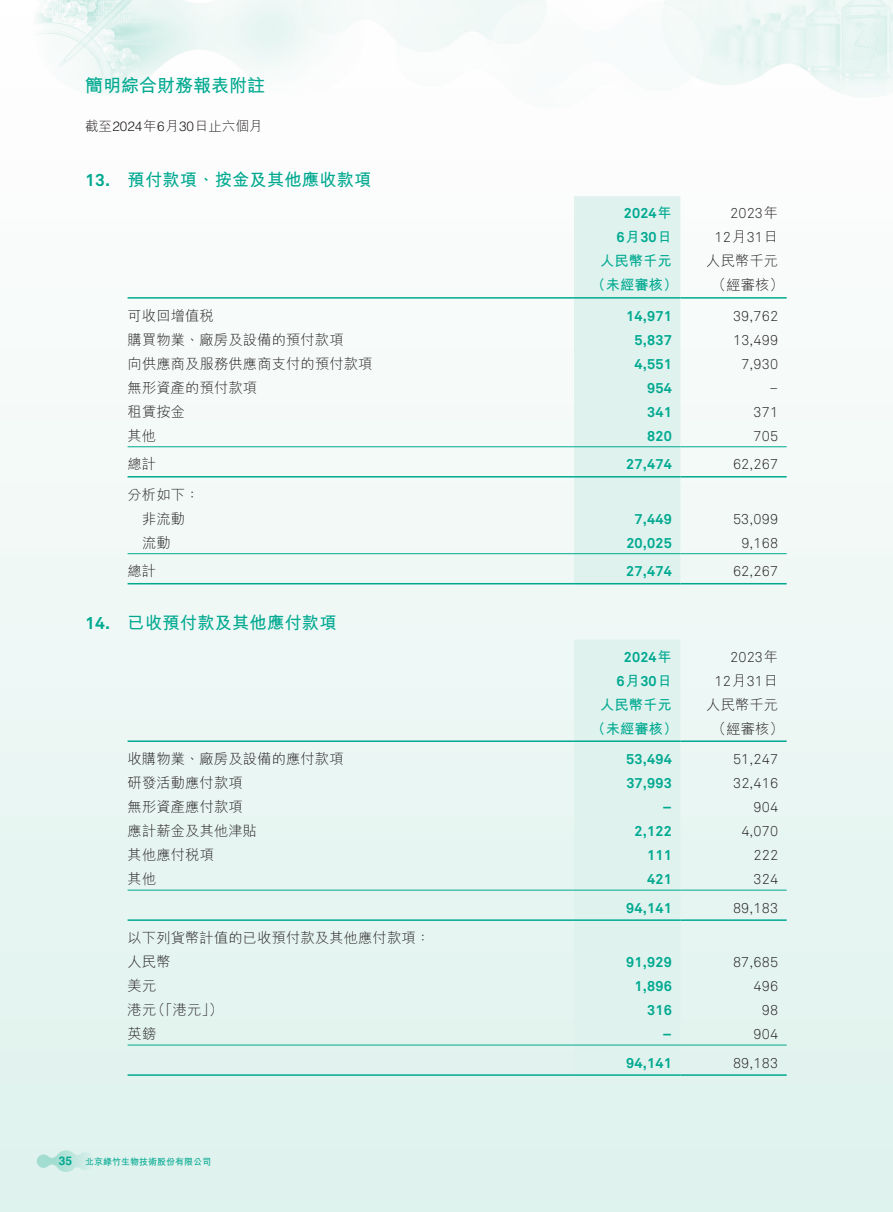
<style>
.page{position:relative;width:893px;height:1212px;background:#fff}
.page>*{position:absolute;margin:0;border:0;box-sizing:border-box;transform-origin:0 0}
.t1{font:700 18px "M Hei HK";color:#00a990}
.t2{font:700 17.25px "M Hei HK";letter-spacing:.01em;color:#00a990}
.t3{font:700 17.25px "Akkurat Pro";color:#00a990}
.t4{font:300 14.25px/30.5px "M Hei HK";letter-spacing:.01em;color:#231f20}
.t5{font:14.25px/24px "Akkurat Light Pro";letter-spacing:.01em;color:#231f20;text-align:right}
.t6{font:700 14.25px/24px "Akkurat Pro";letter-spacing:.01em;color:#00a990;text-align:center}
.t7{font:700 14.25px "M Hei HK";letter-spacing:.01em;color:#00a990}
.t8{font:300 13.5px "M Hei HK";color:#231f20}
.t9{font:700 12px "Helvetica LT Std";color:#00a990}
.t10{font:700 9px "M Hei HK";color:#00a990}
.s1{font-family:"Helvetica LT Std"}
.s2{font-family:"M Hei HK"}
.s3{font-family:"M Hei HK";font-weight:300}
</style>
<div class="page">
<svg style="left:37px;top:1150px;width:58px;height:22px"></svg>
<div style="left:574px;top:196px;width:106px;height:387px;background:#dff2ee"></div>
<hr style="left:128px;top:297px;width:446px;height:2px;background:#00a990">
<hr style="left:574px;top:297px;width:106px;height:2px;background:#00a990">
<hr style="left:680px;top:297px;width:107px;height:2px;background:#00a990">
<hr style="left:128px;top:446px;width:446px;height:1px;background:#00a990">
<hr style="left:574px;top:446px;width:106px;height:1px;background:#00a990">
<hr style="left:680px;top:446px;width:107px;height:1px;background:#00a990">
<hr style="left:128px;top:476px;width:446px;height:1px;background:#00a990">
<hr style="left:574px;top:476px;width:106px;height:1px;background:#00a990">
<hr style="left:680px;top:476px;width:107px;height:1px;background:#00a990">
<hr style="left:128px;top:553px;width:446px;height:1px;background:#00a990">
<hr style="left:574px;top:553px;width:106px;height:1px;background:#00a990">
<hr style="left:680px;top:553px;width:107px;height:1px;background:#00a990">
<hr style="left:128px;top:583px;width:446px;height:1px;background:#00a990">
<hr style="left:574px;top:583px;width:106px;height:1px;background:#00a990">
<hr style="left:680px;top:583px;width:107px;height:1px;background:#00a990">
<div style="left:574px;top:639px;width:106px;height:435px;background:#dff2ee"></div>
<hr style="left:128px;top:740px;width:446px;height:2px;background:#00a990">
<hr style="left:574px;top:740px;width:106px;height:2px;background:#00a990">
<hr style="left:680px;top:740px;width:107px;height:2px;background:#00a990">
<hr style="left:128px;top:890px;width:446px;height:1px;background:#00a990">
<hr style="left:574px;top:890px;width:106px;height:1px;background:#00a990">
<hr style="left:680px;top:890px;width:107px;height:1px;background:#00a990">
<hr style="left:128px;top:919px;width:446px;height:2px;background:#00a990">
<hr style="left:574px;top:919px;width:106px;height:2px;background:#00a990">
<hr style="left:680px;top:919px;width:107px;height:2px;background:#00a990">
<hr style="left:128px;top:1045px;width:446px;height:1px;background:#00a990">
<hr style="left:574px;top:1045px;width:106px;height:1px;background:#00a990">
<hr style="left:680px;top:1045px;width:107px;height:1px;background:#00a990">
<hr style="left:128px;top:1074px;width:446px;height:2px;background:#00a990">
<hr style="left:574px;top:1074px;width:106px;height:2px;background:#00a990">
<hr style="left:680px;top:1074px;width:107px;height:2px;background:#00a990">
<p class="t1" style="left:85px;top:72px;width:181px">簡明綜合財務報表附註</p>
<p class="t8" style="left:85px;top:119px;width:179px">截至<span class="s1">2024</span>年<span class="s1">6</span>月<span class="s1">30</span>日止六個月</p>
<p class="t3" style="left:85px;top:169px;width:27px">13.</p>
<p class="t2" style="left:128px;top:167px;width:245px">預付款項、按金及其他應收款項</p>
<p class="t3" style="left:85px;top:612px;width:27px">14.</p>
<p class="t4" style="left:128px;top:300px;width:88px">可收回增值稅</p>
<p class="t4" style="left:128px;top:324px;width:218px">購買物業、廠房及設備的預付款項</p>
<p class="t4" style="left:128px;top:348px;width:246px">向供應商及服務供應商支付的預付款項</p>
<p class="t4" style="left:128px;top:372px;width:131px">無形資產的預付款項</p>
<p class="t4" style="left:128px;top:396px;width:59px">租賃按金</p>
<p class="t4" style="left:128px;top:420px;width:30px">其他</p>
<p class="t4" style="left:128px;top:449px;width:73px">總計<br>分析如下：</p>
<p class="t4" style="left:142px;top:503px;width:45px">非流動</p>
<p class="t4" style="left:142px;top:527px;width:30px">流動</p>
<p class="t4" style="left:128px;top:556px;width:30px">總計</p>
<p class="t2" style="left:128px;top:610px;width:211px">已收預付款及其他應付款項</p>
<p class="t4" style="left:128px;top:743px;width:218px">收購物業、廠房及設備的應付款項</p>
<p class="t4" style="left:128px;top:767px;width:117px">研發活動應付款項</p>
<p class="t4" style="left:128px;top:791px;width:117px">無形資產應付款項</p>
<p class="t4" style="left:128px;top:815px;width:131px">應計薪金及其他津貼</p>
<p class="t4" style="left:128px;top:839px;width:88px">其他應付稅項</p>
<p class="t4" style="left:128px;top:863px;width:30px">其他</p>
<p class="t4" style="left:128px;top:922px;width:304px">以下列貨幣計值的已收預付款及其他應付款項：</p>
<p class="t4" style="left:128px;top:946px;width:45px">人民幣</p>
<p class="t4" style="left:128px;top:970px;width:30px">美元</p>
<p class="t4" style="left:151px;top:994px;width:74px">（「港元 (「</p>
<p class="t4" style="left:128px;top:994px;width:30px">港元</p>
<p class="t4" style="left:128px;top:1018px;width:30px">英鎊</p>
<p class="t9" style="left:59px;top:1153px;width:15px">35</p>
<p class="t10" style="left:85px;top:1155px;width:127px">北京綠竹生物技術股份有限公司</p>
<p class="t6" style="left:616px;top:202px;width:57px">2024<span class="s2">年<br></span>6<span class="s2">月</span>30<span class="s2">日</span></p>
<p class="t5" style="left:715px;top:202px;width:65px">2023<span class="s3">年<br></span>12<span class="s3">月</span>31<span class="s3">日</span></p>
<p class="t4" style="left:706px;top:246px;width:73px">人民幣千元</p>
<p class="t7" style="left:600px;top:251px;width:73px">人民幣千元</p>
<p class="t7" style="left:591px;top:275px;width:88px">（未經審核）</p>
<p class="t4" style="left:712px;top:270px;width:73px">（經審核(</p>
<p class="t6" style="left:626px;top:304px;width:47px">14,971</p>
<p class="t5" style="left:733px;top:304px;width:47px">39,762</p>
<p class="t6" style="left:635px;top:328px;width:39px">5,837</p>
<p class="t5" style="left:733px;top:328px;width:47px">13,499</p>
<p class="t6" style="left:635px;top:352px;width:39px">4,551</p>
<p class="t5" style="left:741px;top:352px;width:38px">7,930</p>
<p class="t6" style="left:647px;top:376px;width:26px">954</p>
<p class="t5" style="left:769px;top:376px;width:10px">–</p>
<p class="t6" style="left:647px;top:400px;width:26px">341</p>
<p class="t5" style="left:754px;top:400px;width:26px">371</p>
<p class="t6" style="left:647px;top:424px;width:26px">820</p>
<p class="t5" style="left:753px;top:424px;width:26px">705</p>
<p class="t6" style="left:626px;top:452px;width:47px">27,474</p>
<p class="t5" style="left:733px;top:453px;width:47px">62,267</p>
<p class="t6" style="left:635px;top:507px;width:39px">7,449</p>
<p class="t5" style="left:733px;top:507px;width:47px">53,099</p>
<p class="t6" style="left:626px;top:531px;width:47px">20,025</p>
<p class="t5" style="left:741px;top:531px;width:38px">9,168</p>
<p class="t6" style="left:626px;top:559px;width:47px">27,474</p>
<p class="t5" style="left:733px;top:559px;width:47px">62,267</p>
<p class="t6" style="left:616px;top:645px;width:57px">2024<span class="s2">年<br></span>6<span class="s2">月</span>30<span class="s2">日</span></p>
<p class="t5" style="left:715px;top:645px;width:65px">2023<span class="s3">年<br></span>12<span class="s3">月</span>31<span class="s3">日</span></p>
<p class="t4" style="left:706px;top:689px;width:73px">人民幣千元</p>
<p class="t7" style="left:600px;top:694px;width:73px">人民幣千元</p>
<p class="t7" style="left:591px;top:718px;width:88px">（未經審核）</p>
<p class="t4" style="left:712px;top:713px;width:73px">（經審核(</p>
<p class="t6" style="left:626px;top:747px;width:47px">53,494</p>
<p class="t5" style="left:733px;top:747px;width:47px">51,247</p>
<p class="t6" style="left:626px;top:771px;width:47px">37,993</p>
<p class="t5" style="left:733px;top:771px;width:47px">32,416</p>
<p class="t6" style="left:662px;top:795px;width:11px">–</p>
<p class="t5" style="left:754px;top:795px;width:26px">904</p>
<p class="t6" style="left:635px;top:819px;width:39px">2,122</p>
<p class="t5" style="left:741px;top:819px;width:38px">4,070</p>
<p class="t6" style="left:647px;top:843px;width:26px">111</p>
<p class="t5" style="left:754px;top:843px;width:26px">222</p>
<p class="t6" style="left:647px;top:867px;width:26px">421</p>
<p class="t5" style="left:754px;top:867px;width:26px">324</p>
<p class="t6" style="left:626px;top:896px;width:47px">94,141</p>
<p class="t5" style="left:733px;top:896px;width:47px">89,183</p>
<p class="t6" style="left:626px;top:950px;width:47px">91,929</p>
<p class="t5" style="left:733px;top:950px;width:47px">87,685</p>
<p class="t6" style="left:635px;top:974px;width:39px">1,896</p>
<p class="t5" style="left:754px;top:974px;width:26px">496</p>
<p class="t6" style="left:647px;top:998px;width:26px">316</p>
<p class="t5" style="left:762px;top:998px;width:18px">98</p>
<p class="t6" style="left:662px;top:1022px;width:11px">–</p>
<p class="t5" style="left:754px;top:1022px;width:26px">904</p>
<p class="t6" style="left:626px;top:1051px;width:47px">94,141</p>
<p class="t5" style="left:733px;top:1051px;width:47px">89,183</p>
</div>
